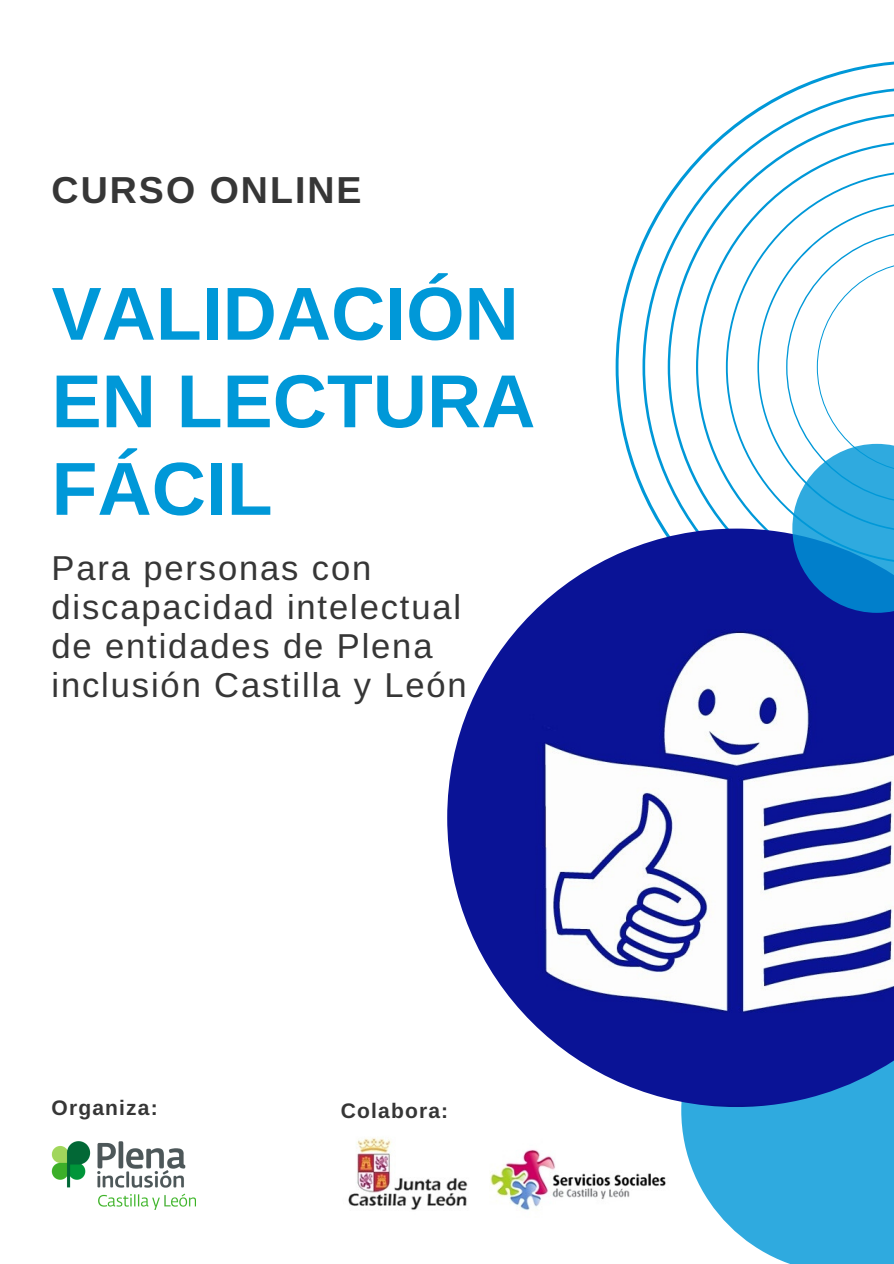
<style>
.page{position:relative;width:894px;height:1264px;background:#fff}
.page>*{position:absolute;margin:0;border:0;box-sizing:border-box;transform-origin:0 0}
.t1{font:700 75px/87.4px "Arimo";color:#0098d8}
.t2{font:700 37.5px "Arimo";letter-spacing:.055em;color:#363636}
.t3{font:34.5px/39.2px "Arimo";letter-spacing:.055em;color:#363636}
.t4{font:700 21px "Arimo";letter-spacing:.055em;color:#363636}
</style>
<div class="page">
<svg style="left:615px;top:61px;width:278px;height:431px"></svg>
<svg style="left:642px;top:87px;width:251px;height:441px"></svg>
<svg style="left:681px;top:1107px;width:212px;height:156px;fill:#2faadf"></svg>
<img style="left:447px;top:528px;width:446px;height:579px">
<svg style="left:757px;top:202px;width:136px;height:411px"></svg>
<img style="left:52px;top:1141px;width:144px;height:68px">
<img style="left:348px;top:1138px;width:318px;height:73px">
<p class="t2" style="left:52px;top:169px;width:311px">CURSO ONLINE</p>
<h1 class="t1" style="left:52px;top:270px;width:485px">VALIDACIÓN<br>EN LECTURA<br>FÁCIL</h1>
<p class="t3" style="left:52px;top:548px;width:416px">Para personas con discapacidad intelectual de entidades de Plena inclusión Castilla y León</p>
<p class="t4" style="left:52px;top:1095px;width:108px">Organiza:</p>
<p class="t4" style="left:341px;top:1098px;width:109px">Colabora:</p>
</div>
